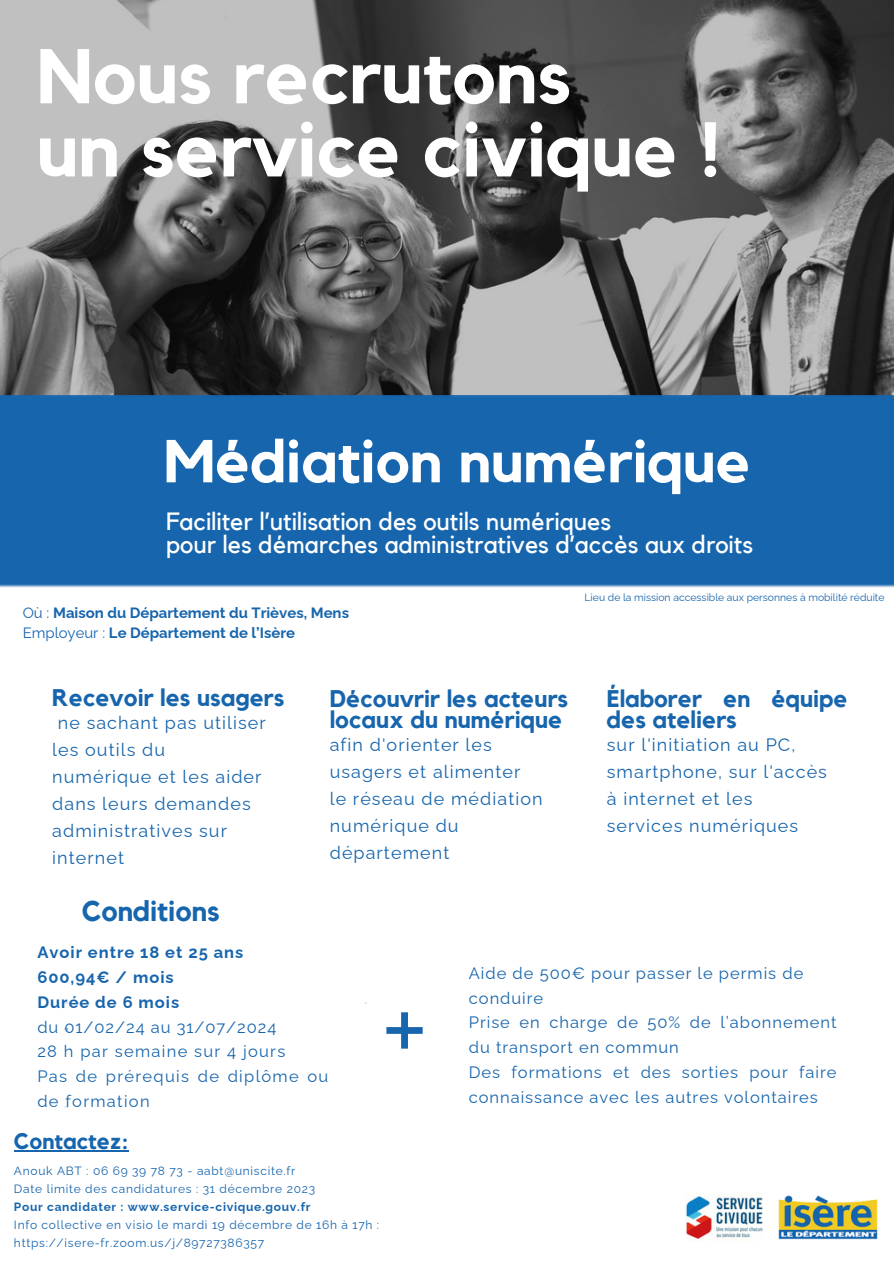
<style>
.page{position:relative;width:894px;height:1264px;background:#fff}
.page>*{position:absolute;margin:0;border:0;box-sizing:border-box;transform-origin:0 0}
.t1{font:700 76.5px "Kollektif";color:#fff}
.t2{font:700 72px "Kollektif";color:#1665ad}
.t3{font:700 59.85px "Kollektif";color:#fff}
.t4{font:700 28.5px "Kollektif";color:#1665ad}
.t5{font:24.9px "Kollektif";color:#fff}
.t6{font:700 24px/21.3px "Kollektif";color:#1665ad}
.t7{font:700 22.35px "Kollektif";color:#1665ad}
.t8{font:18px/27px "Raleway";letter-spacing:.06em;color:#1665ad}
.t9{font:16.5px/24.8px "Raleway";letter-spacing:.06em;color:#1665ad}
.t10{font:16.5px/24.8px "Raleway";letter-spacing:.08em;color:#1665ad}
.t11{font:700 16.5px "Raleway";letter-spacing:.06em;color:#1665ad}
.t12{font:700 14.85px "Raleway";color:#1665ad}
.t13{font:12px "Raleway";letter-spacing:.06em;color:#1665ad}
.t14{font:700 12px "Raleway";letter-spacing:.06em;color:#1665ad}
.t15{font:10.35px "Raleway";color:#1665ad}
.s1{font-weight:400}
</style>
<div class="page">
<img style="left:0;top:0;width:893px;height:395px">
<img style="left:778px;top:1195px;width:98px;height:44px">
<img style="left:685px;top:1196px;width:77px;height:44px">
<svg style="left:64px;top:1028px;width:4px;height:3px"></svg>
<div style="left:0;top:395px;width:893px;height:192px;background:#1665ad"></div>
<hr style="left:14px;top:1150px;width:114px;height:1px;background:#1665ad">
<p class="t1" style="left:37px;top:41px;width:535px">Nous recrutons</p>
<p class="t1" style="left:37px;top:114px;width:685px">un service civique !</p>
<p class="t3" style="left:164px;top:434px;width:588px">Médiation numérique</p>
<p class="t5" style="left:166px;top:509px;width:446px">Faciliter l’utilisation des outils numériques</p>
<p class="t5" style="left:166px;top:533px;width:588px">pour les démarches administratives d’accès aux droits</p>
<p class="t12" style="left:23px;top:604px;width:328px"><span class="s1">Où :</span> Maison du Département du Trièves, Mens</p>
<p class="t12" style="left:23px;top:623px;width:274px"><span class="s1">Employeur :</span> Le Département de l’Isère</p>
<p class="t15" style="left:584px;top:591px;width:301px">Lieu de la mission accessible aux personnes à mobilité réduite</p>
<p class="t6" style="left:52px;top:688px;width:234px">Recevoir les usagers</p>
<p class="t6" style="left:329px;top:688px;width:240px">Découvrir les acteurs locaux du numérique</p>
<p class="t6" style="left:606px;top:688px;width:242px">Élaborer en équipe des ateliers</p>
<p class="t8" style="left:52px;top:709px;width:215px;text-indent:6px">ne sachant pas utiliser les outils du numérique et les aider dans leurs demandes</p>
<p class="t8" style="left:52px;top:817px;width:176px">administratives sur internet</p>
<p class="t8" style="left:329px;top:731px;width:214px">afin d'orienter les usagers et alimenter<br>le réseau de médiation numérique du département</p>
<p class="t8" style="left:606px;top:731px;width:221px">sur l'initiation au PC, smartphone, sur l'accès à internet et les services numériques</p>
<p class="t4" style="left:82px;top:897px;width:140px">Conditions</p>
<p class="t11" style="left:37px;top:942px;width:207px">Avoir entre 18 et 25 ans</p>
<p class="t11" style="left:37px;top:967px;width:138px">600,94€ / mois</p>
<p class="t11" style="left:37px;top:992px;width:143px">Durée de 6 mois</p>
<p class="t9" style="left:37px;top:1014px;width:240px">du 01/02/24 au 31/07/2024</p>
<p class="t10" style="left:37px;top:1039px;width:249px">28 h par semaine sur 4 jours</p>
<p class="t10" style="left:37px;top:1063px;width:292px">Pas de prérequis de diplôme ou de formation</p>
<p class="t7" style="left:14px;top:1131px;width:116px">Contactez:</p>
<p class="t2" style="left:385px;top:993px;width:39px">+</p>
<p class="t13" style="left:14px;top:1163px;width:283px">Anouk ABT : 06 69 39 78 73 - aabt@uniscite.fr</p>
<p class="t13" style="left:14px;top:1181px;width:302px">Date limite des candidatures : 31 décembre 2023</p>
<p class="t14" style="left:14px;top:1199px;width:298px">Pour candidater : www.service-civique.gouv.fr</p>
<p class="t13" style="left:14px;top:1217px;width:366px">Info collective en visio le mardi 19 décembre de 16h à 17h :</p>
<p class="t13" style="left:14px;top:1235px;width:251px">https://isere-fr.zoom.us/j/89727386357</p>
<p class="t9" style="left:468px;top:960px;width:336px">Aide de 500€ pour passer le permis de conduire</p>
<p class="t9" style="left:468px;top:1010px;width:369px">Prise en charge de 50% de l’abonnement du transport en commun</p>
<p class="t9" style="left:468px;top:1059px;width:369px">Des formations et des sorties pour faire connaissance avec les autres volontaires</p>
</div>
